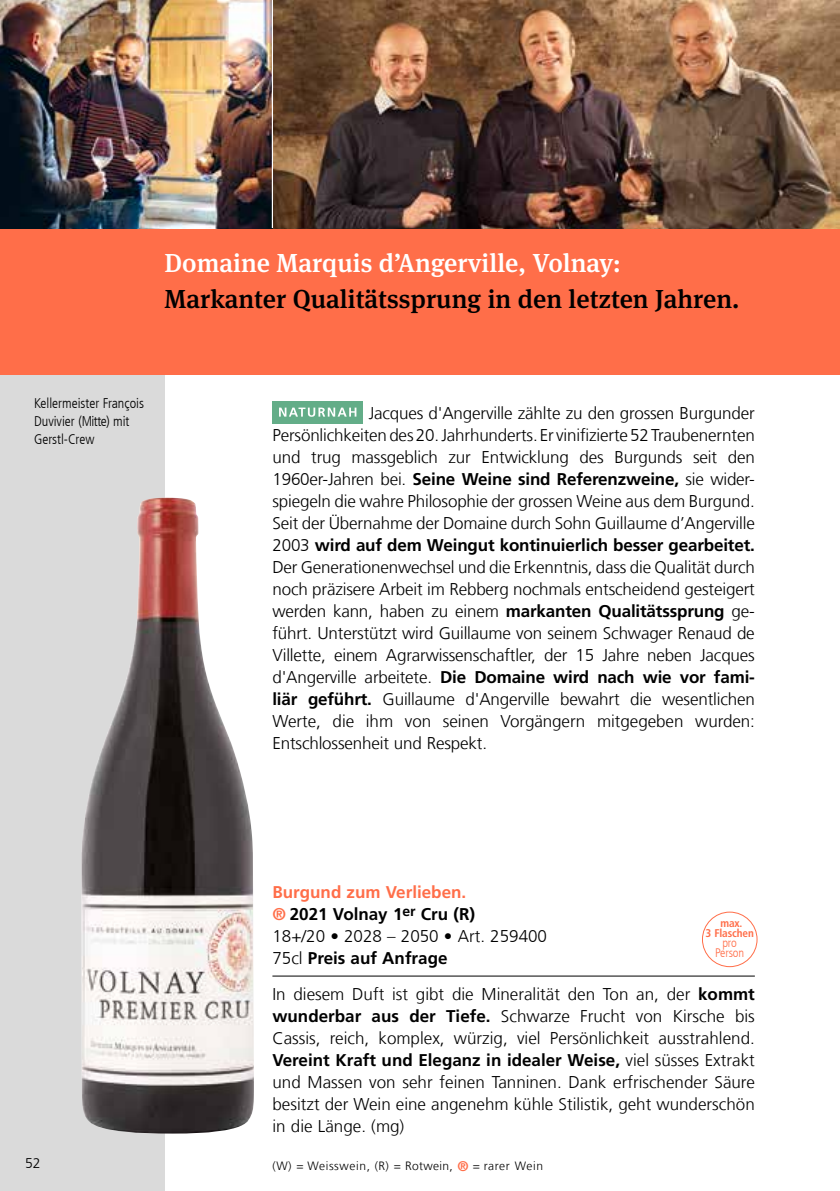
<style>
.page{position:relative;width:840px;height:1191px;background:#fff}
.page>*{position:absolute;margin:0;border:0;box-sizing:border-box;transform-origin:0 0}
.t1{font:500 26px "Meta Serif Pro";color:#000}
.t2{font:500 26px "Meta Serif Pro";color:#fff}
.t3{font:300 17px/22px "Frutiger LT Com";color:#000;text-align:justify}
.t4{font:700 17px/22px "Frutiger LT Com";color:#000}
.t5{font:300 condensed 14px/18px "Frutiger LT Com";color:#000}
.t6{font:300 14px "Frutiger LT Com";color:#000}
.t7{font:300 condensed 12.4px/10px "Frutiger LT Com";letter-spacing:-.01em;color:#ff6e49;text-align:center}
.t8{font:300 12px "Frutiger LT Com";letter-spacing:.05em;color:#000}
.t9{font:700 condensed 11.2px/10px "Frutiger LT Com";letter-spacing:-.01em;color:#ff6e49;text-align:center}
.s1{font-weight:700}
.s2{color:#ff6e49}
.s3{font-weight:300}
.s4{font-weight:700;font-size:14px;color:#ff6e49}
</style>
<div class="page">
<hr style="left:272px;top:975px;width:482px;height:1px;background:#000">
<div style="left:0;top:0;width:164px;height:1191px;background:#dadada"></div>
<div style="left:0;top:228px;width:839px;height:146px;background:#ff6e49"></div>
<img style="left:273px;top:0;width:566px;height:228px">
<img style="left:0;top:0;width:272px;height:228px">
<div style="left:272px;top:401px;width:91px;height:22px;background:#63ad88"></div>
<svg style="left:279px;top:407px;width:77px;height:10px"></svg>
<img style="left:81px;top:497px;width:173px;height:636px">
<div style="left:701px;top:911px;width:56px;height:56px;border:1px solid #ff6e49;border-radius:50%"></div>
<h1 class="t2" style="left:164px;top:243px;width:457px">Domaine Marquis d’Angerville, Volnay:</h1>
<h1 class="t1" style="left:164px;top:279px;width:576px">Markanter Qualitätssprung in den letzten Jahren.</h1>
<p class="t5" style="left:34px;top:394px;width:111px">Kellermeister François<br>Duvivier (Mitte) mit<br>Gerstl-Crew</p>
<p class="t3" style="left:272px;top:402px;width:484px;text-indent:96px">Jacques d'Angerville zählte zu den grossen Burgunder Persönlichkeiten des 20. Jahrhunderts. Er vinifizierte 52 Traubenernten und trug massgeblich zur Entwicklung des Burgunds seit den 1960er-Jahren bei. <span class="s1">Seine Weine sind Referenzweine,</span> sie wider&shy;spiegeln die wahre Philosophie der grossen Weine aus dem Burgund.<br>Seit der Übernahme der Domaine durch Sohn Guillaume d’Angerville 2003 <span class="s1">wird auf dem Weingut kontinuierlich besser gearbeitet.<br></span>Der Generationenwechsel und die Erkenntnis, dass die Qualität durch noch präzisere Arbeit im Rebberg nochmals entscheidend gesteigert werden kann, haben zu einem <span class="s1">markanten Qualitätssprung</span> ge&shy;führt. Unterstützt wird Guillaume von seinem Schwager Renaud de Villette, einem Agrarwissenschaftler, der 15 Jahre neben Jacques d'Angerville arbeitete. <span class="s1">Die Domaine wird nach wie vor fami&shy;liär geführt.</span> Guillaume d'Angerville bewahrt die wesentlichen Werte, die ihm von seinen Vorgängern mitgegeben wurden:<br>Entschlossenheit und Respekt.</p>
<p class="t6" style="left:25px;top:1155px;width:17px">52</p>
<p class="t4" style="left:272px;top:881px;width:276px"><span class="s2">Burgund zum Verlieben.<br>®</span> 2021 Volnay 1<sup>er</sup> Cru (R)<br><span class="s3">18+/20 • 2028 – 2050 • Art. 259400<br>75cl</span> Preis auf Anfrage</p>
<p class="t3" style="left:272px;top:983px;width:483px">In diesem Duft ist gibt die Mineralität den Ton an, der <span class="s1">kommt wunderbar aus der Tiefe.</span> Schwarze Frucht von Kirsche bis Cassis, reich, komplex, würzig, viel Persönlichkeit ausstrahlend.<br><span class="s1">Vereint Kraft und Eleganz in idealer Weise,</span> viel süsses Extrakt und Massen von sehr feinen Tanninen. Dank erfrischender Säure besitzt der Wein eine angenehm kühle Stilistik, geht wunderschön in die Länge. (mg)</p>
<p class="t9" style="left:705px;top:918px;width:50px">max.<br>3 Flaschen</p>
<p class="t7" style="left:714px;top:938px;width:31px">pro<br>Person</p>
<p class="t8" style="left:272px;top:1158px;width:272px">(W) = Weisswein, (R) = Rotwein, <span class="s4">®</span> = rarer Wein</p>
</div>
